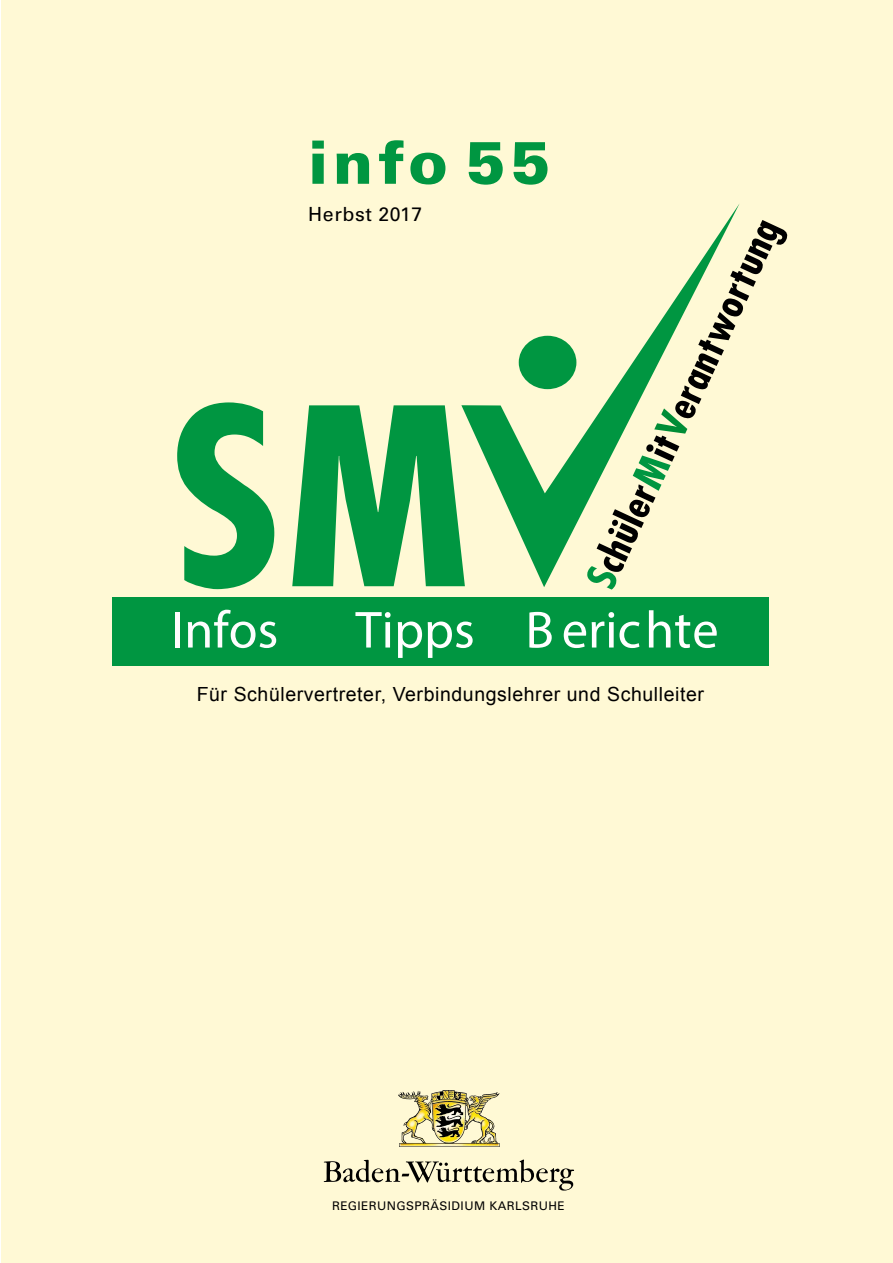
<style>
.page{position:relative;width:893px;height:1263px;background:#fff}
.page>*{position:absolute;margin:0;border:0;box-sizing:border-box;transform-origin:0 0}
.t1{font:900 60px "Univers LT Std";letter-spacing:.08em;color:#009641}
.t2{font:52.5px "Myriad Pro";color:#fff}
.t3{font:52.5px "Myriad Pro";color:#fdfdfd}
.t4{font:19.5px "Arial";letter-spacing:.03em;color:#000}
.t5{font:19.5px "Univers LT Std";letter-spacing:.03em;color:#000}
.t6{font:11.85px "Univers";letter-spacing:.035em;color:#000}
</style>
<div class="page">
<div style="left:2px;top:0;width:891px;height:1263px;background:#fff9d5"></div>
<div style="left:113px;top:597px;width:656px;height:68px;background:#009641"></div>
<img style="left:399px;top:1091px;width:101px;height:55px">
<svg style="left:324px;top:1159px;width:250px;height:31px"></svg>
<svg style="left:461px;top:204px;width:279px;height:383px"></svg>
<div style="left:519px;top:336px;width:57px;height:53px;background:#009641;border-radius:50%"></div>
<svg style="left:587px;top:220px;width:201px;height:370px"></svg>
<svg style="left:177px;top:402px;width:97px;height:187px"></svg>
<svg style="left:292px;top:405px;width:173px;height:181px"></svg>
<h1 class="t1" style="left:308px;top:125px;width:244px">info 55</h1>
<p class="t5" style="left:308px;top:203px;width:115px">Herbst 2017</p>
<h2 class="t3" style="left:172px;top:597px;width:108px">Infos</h2>
<h2 class="t2" style="left:355px;top:597px;width:365px">Tipps B erichte</h2>
<p class="t4" style="left:197px;top:681px;width:509px">Für Schülervertreter, Verbindungslehrer und Schulleiter</p>
<p class="t6" style="left:332px;top:1199px;width:234px">REGIERUNGSPRÄSIDIUM KARLSRUHE</p>
</div>
